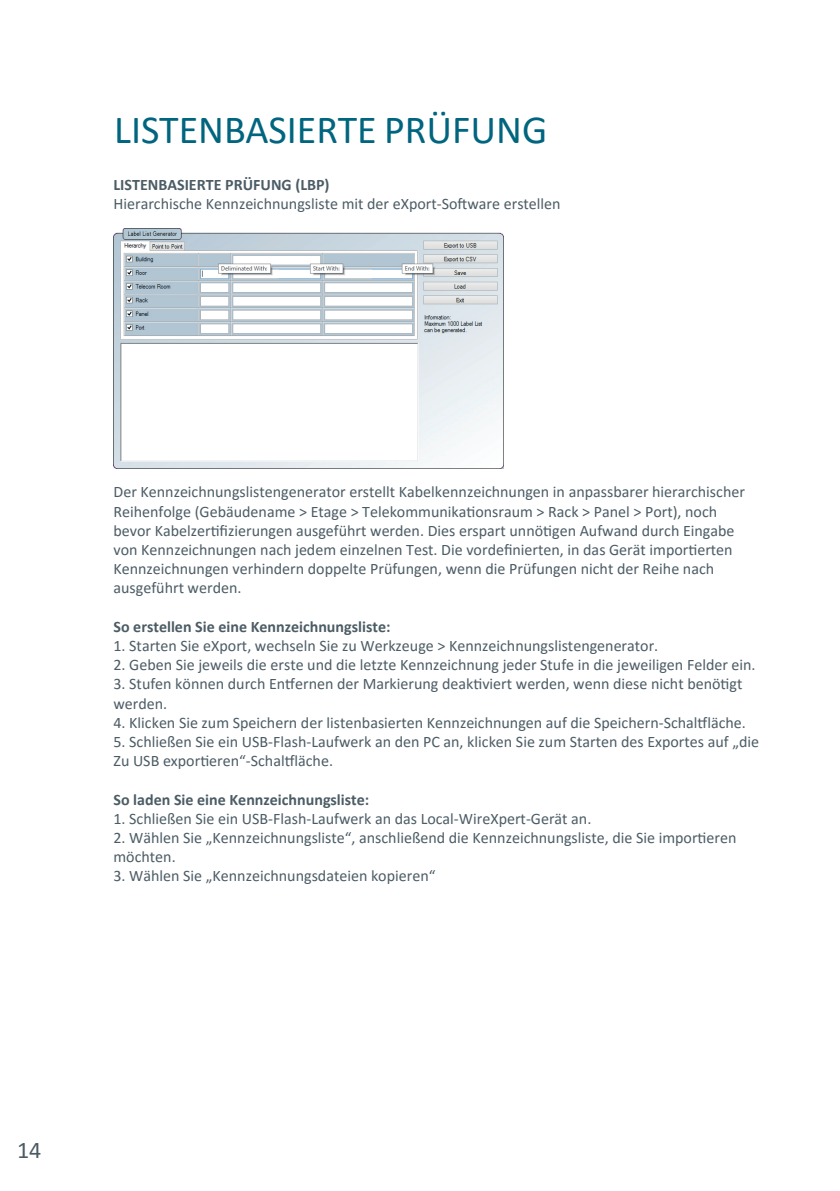
<style>
.page{position:relative;width:840px;height:1191px;background:#fff}
.page>*{position:absolute;margin:0;border:0;box-sizing:border-box;transform-origin:0 0}
.t1{font:40px "Calibri";color:#00657e}
.t2{font:24px "Calibri";color:#4c5c65}
.t3{font:16px/19.2px "Calibri";color:#4c5c65}
.t4{font:700 16px "Calibri";color:#4c5c65}
</style>
<div class="page">
<img style="left:113px;top:228px;width:390px;height:240px">
<h1 class="t1" style="left:114px;top:102px;width:434px">LISTENBASIERTE PRÜFUNG</h1>
<p class="t4" style="left:113px;top:173px;width:217px">LISTENBASIERTE PRÜFUNG (LBP)</p>
<p class="t3" style="left:113px;top:194px;width:448px">Hierarchische Kennzeichnungsliste mit der eXport-Software erstellen</p>
<p class="t3" style="left:113px;top:482px;width:632px">Der Kennzeichnungslistengenerator erstellt Kabelkennzeichnungen in anpassbarer hierarchischer Reihenfolge (Gebäudename &gt; Etage &gt; Telekommunikationsraum &gt; Rack &gt; Panel &gt; Port), noch bevor Kabelzertifizierungen ausgeführt werden. Dies erspart unnötigen Aufwand durch Eingabe von Kennzeichnungen nach jedem einzelnen Test. Die vordefinierten, in das Gerät importierten Kennzeichnungen verhindern doppelte Prüfungen, wenn die Prüfungen nicht der Reihe nach ausgeführt werden.</p>
<p class="t4" style="left:113px;top:615px;width:278px">So erstellen Sie eine Kennzeichnungsliste:</p>
<p class="t3" style="left:113px;top:635px;width:546px">1. Starten Sie eXport, wechseln Sie zu Werkzeuge &gt; Kennzeichnungslistengenerator.</p>
<p class="t3" style="left:113px;top:655px;width:643px">2. Geben Sie jeweils die erste und die letzte Kennzeichnung jeder Stufe in die jeweiligen Felder ein.</p>
<p class="t3" style="left:113px;top:674px;width:630px">3. Stufen können durch Entfernen der Markierung deaktiviert werden, wenn diese nicht benötigt werden.</p>
<p class="t3" style="left:113px;top:712px;width:633px">4. Klicken Sie zum Speichern der listenbasierten Kennzeichnungen auf die Speichern-Schaltfläche.</p>
<p class="t3" style="left:113px;top:731px;width:646px">5. Schließen Sie ein USB-Flash-Laufwerk an den PC an, klicken Sie zum Starten des Exportes auf „die<br>Zu USB exportieren“-Schaltfläche.</p>
<p class="t4" style="left:113px;top:788px;width:257px">So laden Sie eine Kennzeichnungsliste:</p>
<p class="t3" style="left:113px;top:808px;width:479px">1. Schließen Sie ein USB-Flash-Laufwerk an das Local-WireXpert-Gerät an.</p>
<p class="t3" style="left:113px;top:827px;width:624px">2. Wählen Sie „Kennzeichnungsliste“, anschließend die Kennzeichnungsliste, die Sie importieren möchten.</p>
<p class="t3" style="left:113px;top:866px;width:323px">3. Wählen Sie „Kennzeichnungsdateien kopieren“</p>
<h2 class="t2" style="left:17px;top:1133px;width:26px">14</h2>
</div>
